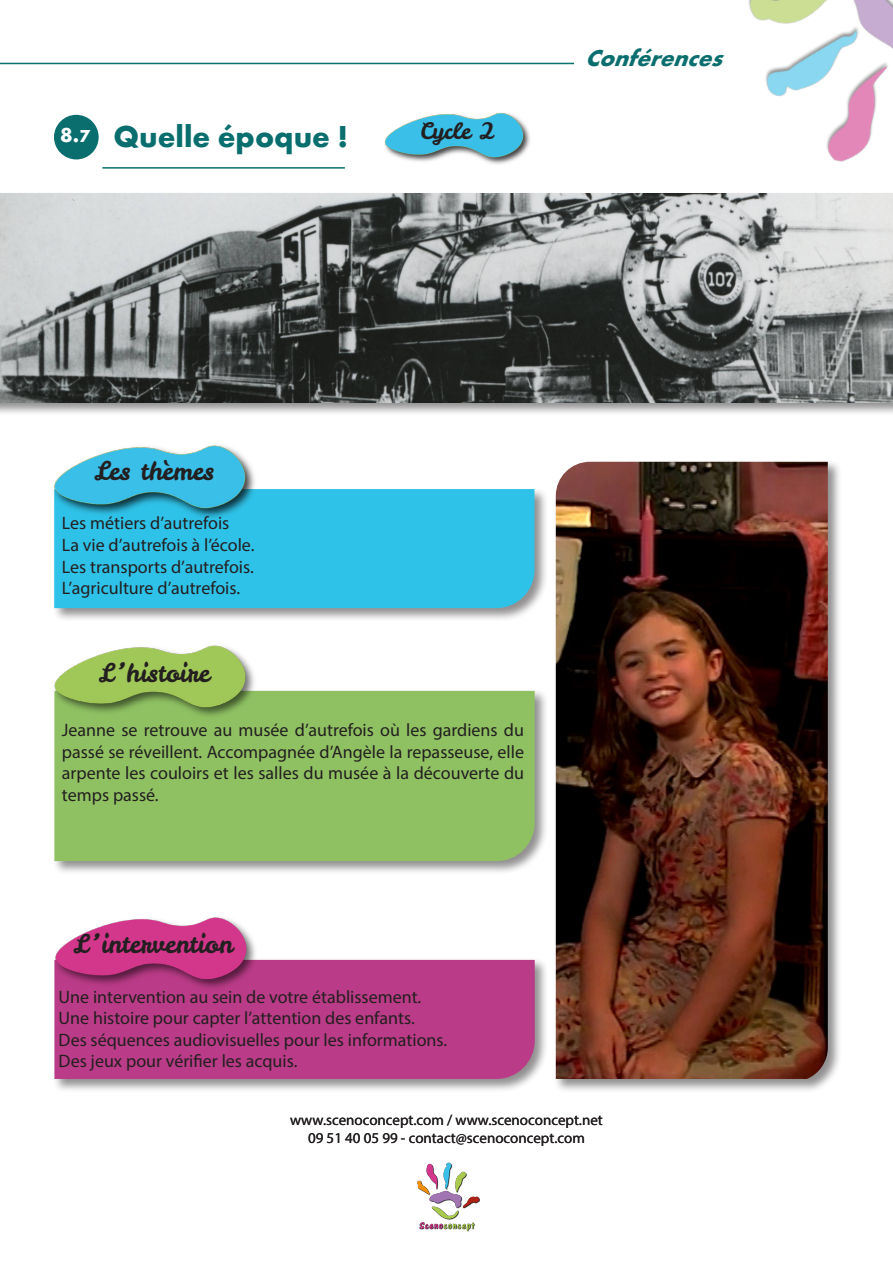
<style>
.page{position:relative;width:893px;height:1263px;background:#fff}
.page>*{position:absolute;margin:0;border:0;box-sizing:border-box;transform-origin:0 0}
.t1{font:700 31.5px "Futura PT";color:#096e6d}
.t2{font:25.5px "Leckerli One";color:#231f20}
.t3{font:italic 700 24px "Futura PT";color:#096e6d}
.t4{font:22.5px "Leckerli One";color:#231f20}
.t5{font:700 21px "Futura PT";color:#fff}
.t6{font:18px/21.6px "Myriad Pro";color:#231f20;text-align:justify}
.t7{font:15px/18px "Myriad Pro";color:#231f20;text-align:center}
.s1{font-size:18px}
</style>
<div class="page">
<img style="left:748px;top:0;width:145px;height:162px">
<img style="left:417px;top:1162px;width:63px;height:70px">
<hr style="left:0;top:63px;width:574px;height:1px;background:#09716f">
<div style="left:52px;top:487px;width:497px;height:135px;background:#231f20;opacity:.5"></div>
<div style="left:54px;top:489px;width:480px;height:119px;background:#2fc2e8"></div>
<div style="left:52px;top:689px;width:497px;height:186px;background:#231f20;opacity:.5"></div>
<div style="left:54px;top:691px;width:481px;height:170px;background:#8fc162"></div>
<div style="left:52px;top:958px;width:497px;height:135px;background:#231f20;opacity:.5"></div>
<div style="left:54px;top:960px;width:481px;height:119px;background:#ba3b87"></div>
<img style="left:52px;top:917px;width:208px;height:76px">
<img style="left:52px;top:645px;width:207px;height:77px">
<img style="left:52px;top:445px;width:207px;height:77px">
<div style="left:554px;top:459px;width:288px;height:634px;background:#231f20;opacity:.5"></div>
<img style="left:556px;top:462px;width:272px;height:617px">
<hr style="left:102px;top:167px;width:243px;height:2px;background:#09716f">
<div style="left:54px;top:115px;width:45px;height:44px;background:#096e6d;border-radius:50%"></div>
<img style="left:384px;top:112px;width:146px;height:52px">
<div style="left:0;top:191px;width:893px;height:225px;background:#231f20;opacity:.5"></div>
<img style="left:0;top:193px;width:893px;height:209px">
<p class="t5" style="left:60px;top:122px;width:31px">8.<span class="s1">7</span></p>
<p class="t1" style="left:114px;top:116px;width:236px">Quelle époque !</p>
<p class="t4" style="left:420px;top:116px;width:76px">Cycle 2</p>
<h3 class="t3" style="left:585px;top:43px;width:149px">Conférences</h3>
<h2 class="t2" style="left:94px;top:453px;width:121px">Les thèmes</h2>
<p class="t6" style="left:62px;top:512px;width:169px">Les métiers d’autrefois</p>
<p class="t6" style="left:62px;top:534px;width:194px">La vie d’autrefois à l’école.</p>
<p class="t6" style="left:62px;top:555px;width:193px">Les transports d’autrefois.</p>
<p class="t6" style="left:62px;top:577px;width:180px">L’agriculture d’autrefois.</p>
<h2 class="t2" style="left:99px;top:656px;width:112px">L ’histoire</h2>
<p class="t6" style="left:62px;top:719px;width:464px">Jeanne se retrouve au musée d’autrefois où les gardiens du passé se réveillent. Accompagnée d’Angèle la repasseuse, elle arpente les couloirs et les salles du musée à la découverte du temps passé.</p>
<h2 class="t2" style="left:74px;top:927px;width:161px">L ’intervention</h2>
<p class="t6" style="left:59px;top:985px;width:364px">Une intervention au sein de votre établissement.</p>
<p class="t6" style="left:59px;top:1007px;width:358px">Une histoire pour capter l’attention des enfants.</p>
<p class="t6" style="left:59px;top:1029px;width:390px">Des séquences audiovisuelles pour les informations.</p>
<p class="t6" style="left:59px;top:1050px;width:240px">Des jeux pour vérifier les acquis.</p>
<p class="t7" style="left:290px;top:1111px;width:314px">www.scenoconcept.com / www.scenoconcept.net<br>09 51 40 05 99 - contact@scenoconcept.com</p>
</div>
